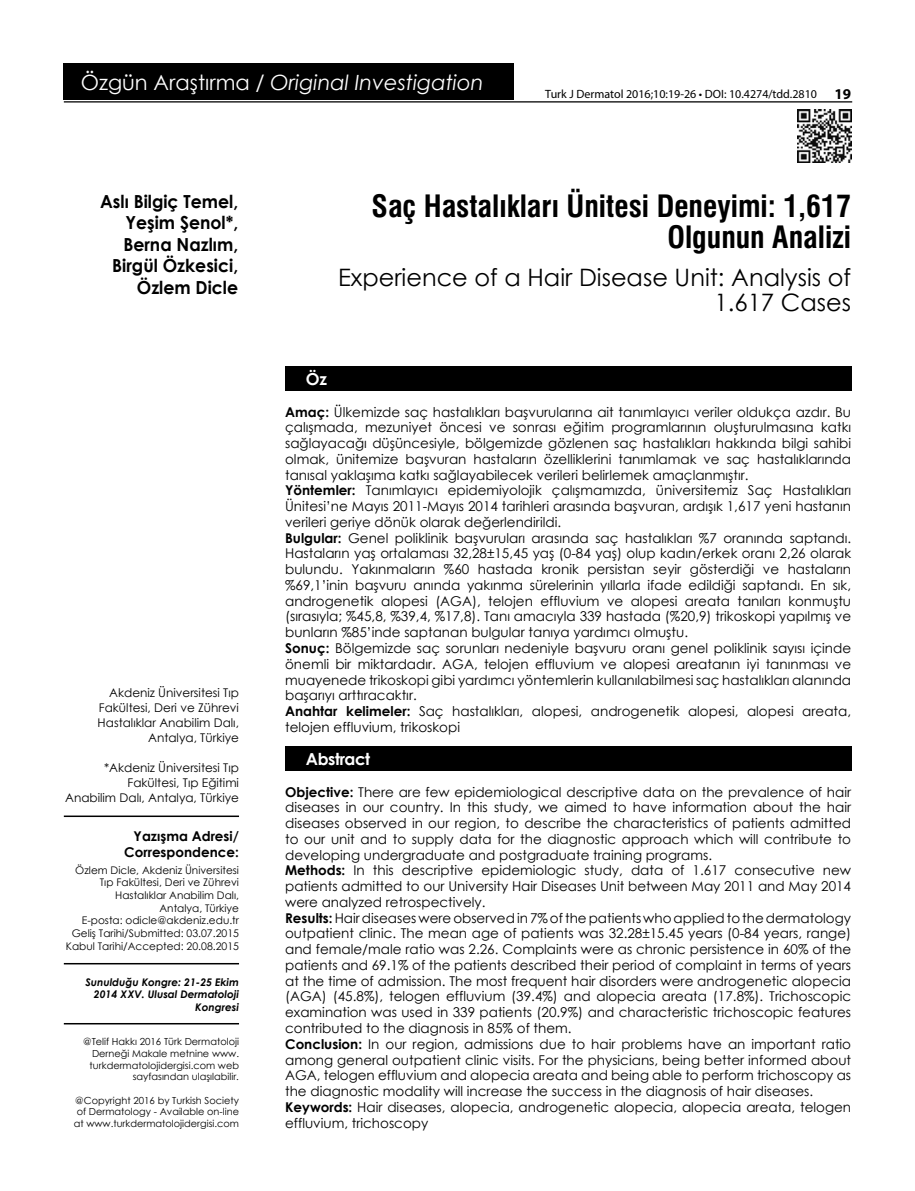
<style>
.page{position:relative;width:915px;height:1191px;background:#fff}
.page>*{position:absolute;margin:0;border:0;box-sizing:border-box;transform-origin:0 0}
.t1{font:30px/31.5px "Swiss Condensed Bold Tr";color:#000;text-align:right}
.t2{font:24px/25.5px "Century Gothic";color:#000;text-align:right}
.t3{font:italic 21px "Century Gothic";color:#fff}
.t4{font:700 18px/21.6px "Century Gothic";color:#000;text-align:right;scale:.96 1}
.t5{font:700 16.5px "Century Gothic";letter-spacing:-.025em;color:#fff}
.t6{font:13.5px/15.8px "Century Gothic";color:#000}
.t7{font:700 13.5px/16.5px "Century Gothic";color:#000;text-align:right}
.t8{font:12px/15px "Century Gothic";color:#000;text-align:right}
.t9{font:12px "Myriad Pro";color:#000}
.t10{font:10.5px/12.6px "Century Gothic";color:#000;text-align:right}
.t11{font:italic 700 10.5px/12.6px "Century Gothic";color:#000;text-align:right}
.t12{font:9.75px/11.7px "Century Gothic";color:#000;text-align:right}
.s1{font-style:normal}
.s2{font-weight:700;font-size:15px}
.s3{font-weight:700}
</style>
<div class="page">
<div style="left:285px;top:366px;width:565px;height:25px;background:#000"></div>
<div style="left:285px;top:746px;width:565px;height:25px;background:#000"></div>
<img style="left:797px;top:109px;width:53px;height:53px">
<div style="left:64px;top:64px;width:449px;height:36px;background:#000"></div>
<hr style="left:64px;top:101px;width:787px;height:1px;background:#000">
<hr style="left:64px;top:1023px;width:175px;height:1px;background:#000">
<hr style="left:64px;top:815px;width:175px;height:2px;background:#000">
<hr style="left:64px;top:963px;width:175px;height:1px;background:#000">
<h3 class="t3" style="left:81px;top:67px;width:404px"><span class="s1">Özgün Araştırma /</span> Original Investigation</h3>
<p class="t9" style="left:545px;top:87px;width:307px">Turk J Dermatol 2016;10:19-26 • DOI: 10.4274/tdd.2810 <span class="s2">19</span></p>
<h3 class="t4" style="left:100px;top:189px;width:145px">Aslı Bilgiç Temel,<br>Yeşim Şenol*,<br>Berna Nazlım,<br>Birgül Özkesici,<br>Özlem Dicle</h3>
<h1 class="t1" style="left:371px;top:190px;width:481px">Saç Hastalıkları Ünitesi Deneyimi: 1,617<br>Olgunun Analizi</h1>
<h2 class="t2" style="left:338px;top:264px;width:514px">Experience of a Hair Disease Unit: Analysis of<br>1.617 Cases</h2>
<p class="t8" style="left:98px;top:685px;width:143px">Akdeniz Üniversitesi Tıp<br>Fakültesi, Deri ve Zührevi<br>Hastalıklar Anabilim Dalı,<br>Antalya, Türkiye</p>
<p class="t8" style="left:65px;top:760px;width:175px">*Akdeniz Üniversitesi Tıp<br>Fakültesi, Tıp Eğitimi<br>Anabilim Dalı, Antalya, Türkiye</p>
<p class="t7" style="left:124px;top:827px;width:116px">Yazışma Adresi/<br>Correspondence:</p>
<p class="t10" style="left:66px;top:863px;width:175px">Özlem Dicle, Akdeniz Üniversitesi<br>Tıp Fakültesi, Deri ve Zührevi<br>Hastalıklar Anabilim Dalı,<br>Antalya, Türkiye<br>E-posta: odicle@akdeniz.edu.tr<br>Geliş Tarihi/Submitted: 03.07.2015<br>Kabul Tarihi/Accepted: 20.08.2015</p>
<p class="t11" style="left:85px;top:975px;width:155px">Sunulduğu Kongre: 21-25 Ekim<br>2014 XXV. Ulusal Dermatoloji<br>Kongresi</p>
<p class="t12" style="left:83px;top:1035px;width:157px">@Telif Hakkı 2016 Türk Dermatoloji<br>Derneği Makale metnine www. turkdermatolojidergisi.com web sayfasından ulaşılabilir.</p>
<p class="t12" style="left:74px;top:1094px;width:167px;text-align:center">@Copyright 2016 by Turkish Society of Dermatology - Available on-line at www.turkdermatolojidergisi.com</p>
<p class="t5" style="left:306px;top:366px;width:23px">Öz</p>
<p class="t6" style="left:285px;top:403px;width:567px"><span class="s3">Amaç:</span> Ülkemizde saç hastalıkları başvurularına ait tanımlayıcı veriler oldukça azdır. Bu çalışmada, mezuniyet öncesi ve sonrası eğitim programlarının oluşturulmasına katkı sağlayacağı düşüncesiyle, bölgemizde gözlenen saç hastalıkları hakkında bilgi sahibi olmak, ünitemize başvuran hastaların özelliklerini tanımlamak ve saç hastalıklarında tanısal yaklaşıma katkı sağlayabilecek verileri belirlemek amaçlanmıştır.<br><span class="s3">Yöntemler:</span> Tanımlayıcı epidemiyolojik çalışmamızda, üniversitemiz Saç Hastalıkları Ünitesi’ne Mayıs 2011-Mayıs 2014 tarihleri arasında başvuran, ardışık 1,617 yeni hastanın verileri geriye dönük olarak değerlendirildi.<br><span class="s3">Bulgular:</span> Genel poliklinik başvuruları arasında saç hastalıkları %7 oranında saptandı.<br>Hastaların yaş ortalaması 32,28±15,45 yaş (0-84 yaş) olup kadın/erkek oranı 2,26 olarak bulundu. Yakınmaların %60 hastada kronik persistan seyir gösterdiği ve hastaların %69,1’inin başvuru anında yakınma sürelerinin yıllarla ifade edildiği saptandı. En sık, androgenetik alopesi (AGA), telojen effluvium ve alopesi areata tanıları konmuştu (sırasıyla; %45,8, %39,4, %17,8). Tanı amacıyla 339 hastada (%20,9) trikoskopi yapılmış ve bunların %85’inde saptanan bulgular tanıya yardımcı olmuştu.<br><span class="s3">Sonuç:</span> Bölgemizde saç sorunları nedeniyle başvuru oranı genel poliklinik sayısı içinde önemli bir miktardadır. AGA, telojen effluvium ve alopesi areatanın iyi tanınması ve muayenede trikoskopi gibi yardımcı yöntemlerin kullanılabilmesi saç hastalıkları alanında başarıyı arttıracaktır.<br><span class="s3">Anahtar kelimeler:</span> Saç hastalıkları, alopesi, androgenetik alopesi, alopesi areata, telojen effluvium, trikoskopi</p>
<p class="t5" style="left:306px;top:746px;width:66px">Abstract</p>
<p class="t6" style="left:285px;top:783px;width:567px"><span class="s3">Objective:</span> There are few epidemiological descriptive data on the prevalence of hair diseases in our country. In this study, we aimed to have information about the hair diseases observed in our region, to describe the characteristics of patients admitted to our unit and to supply data for the diagnostic approach which will contribute to developing undergraduate and postgraduate training programs.<br><span class="s3">Methods:</span> In this descriptive epidemiologic study, data of 1.617 consecutive new patients admitted to our University Hair Diseases Unit between May 2011 and May 2014 were analyzed retrospectively.<br><span class="s3">Results:</span> Hair diseases were observed in 7% of the patients who applied to the dermatology outpatient clinic. The mean age of patients was 32.28±15.45 years (0-84 years, range) and female/male ratio was 2.26. Complaints were as chronic persistence in 60% of the patients and 69.1% of the patients described their period of complaint in terms of years at the time of admission. The most frequent hair disorders were androgenetic alopecia (AGA) (45.8%), telogen effluvium (39.4%) and alopecia areata (17.8%). Trichoscopic examination was used in 339 patients (20.9%) and characteristic trichoscopic features contributed to the diagnosis in 85% of them.<br><span class="s3">Conclusion:</span> In our region, admissions due to hair problems have an important ratio among general outpatient clinic visits. For the physicians, being better informed about AGA, telogen effluvium and alopecia areata and being able to perform trichoscopy as the diagnostic modality will increase the success in the diagnosis of hair diseases.<br><span class="s3">Keywords:</span> Hair diseases, alopecia, androgenetic alopecia, alopecia areata, telogen effluvium, trichoscopy</p>
</div>
